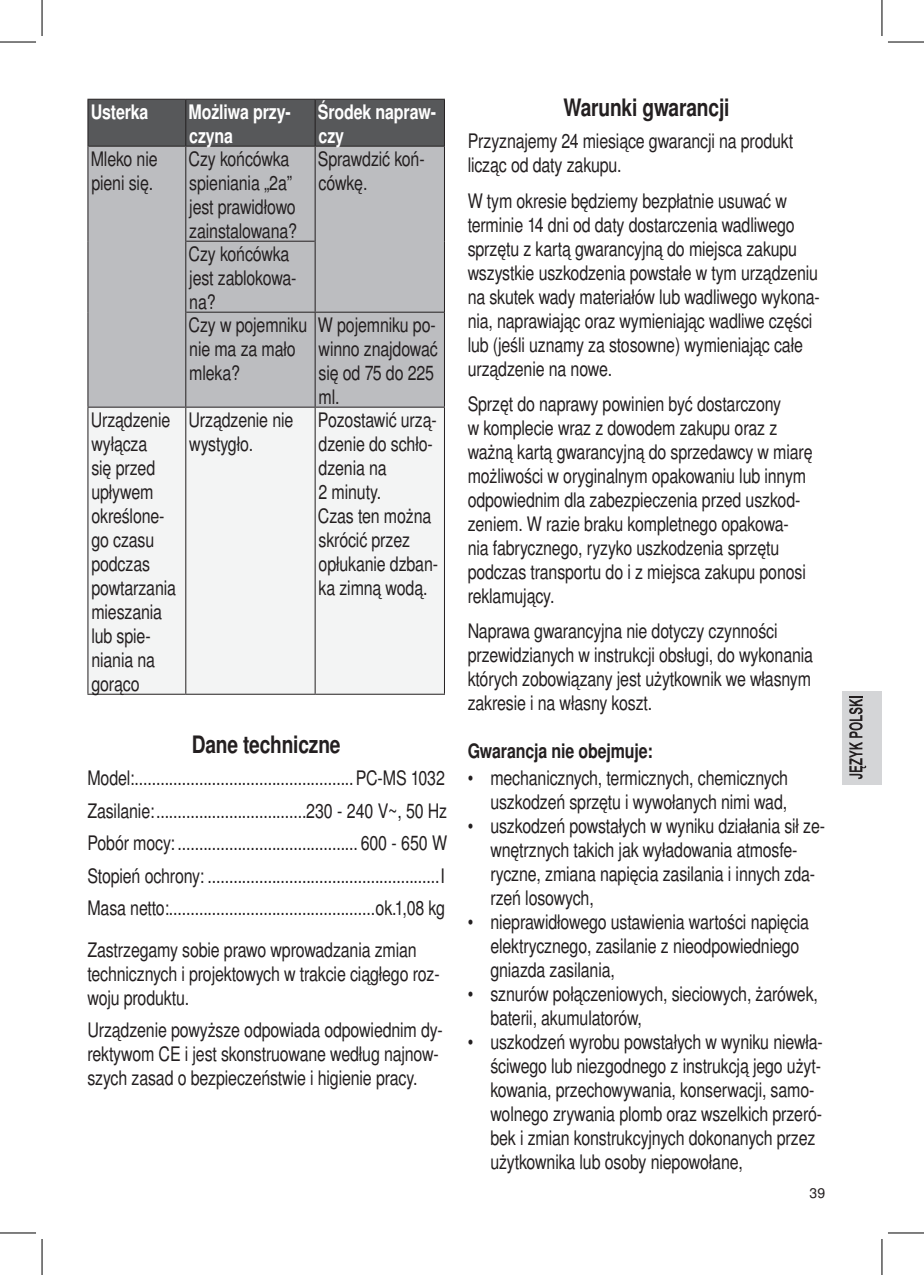
<style>
.page{position:relative;width:924px;height:1275px;background:#fff}
.page>*{position:absolute;margin:0;border:0;box-sizing:border-box;transform-origin:0 0}
.t1{font:700 24px "Nimbus Sans LOT";letter-spacing:-.01em;color:#231f20;scale:.8 1}
.t2{font:20px/24px "Nimbus Sans LOT";letter-spacing:-.01em;color:#231f20;scale:.8 1}
.t3{font:700 20px/24px "Nimbus Sans LOT";letter-spacing:-.01em;color:#fff;scale:.8 1}
.t4{font:700 20px "Nimbus Sans LOT";letter-spacing:-.01em;color:#231f20;scale:.8 1}
.t5{font:14px "Nimbus Sans LOT";color:#231f20}
</style>
<div class="page">
<div style="left:841px;top:691px;width:40px;height:93px;background:#d4d5d7"></div>
<svg style="left:849px;top:696px;width:16px;height:83px"></svg>
<div style="left:88px;top:100px;width:356px;height:46px;background:#57585a"></div>
<div style="left:88px;top:147px;width:356px;height:260px;background:#bcbdc0"></div>
<div style="left:88px;top:408px;width:356px;height:285px;background:#f3f4f4"></div>
<hr style="left:87px;top:100px;width:1px;height:46px;background:#231f20">
<hr style="left:87px;top:99px;width:99px;height:1px;background:#231f20">
<hr style="left:185px;top:100px;width:1px;height:46px;background:#231f20">
<hr style="left:186px;top:99px;width:129px;height:1px;background:#231f20">
<hr style="left:314px;top:100px;width:1px;height:46px;background:#231f20">
<hr style="left:444px;top:100px;width:1px;height:46px;background:#231f20">
<hr style="left:315px;top:99px;width:130px;height:1px;background:#231f20">
<hr style="left:87px;top:146px;width:1px;height:95px;background:#231f20">
<hr style="left:87px;top:241px;width:1px;height:71px;background:#231f20">
<hr style="left:87px;top:312px;width:1px;height:95px;background:#231f20">
<hr style="left:88px;top:146px;width:98px;height:1px;background:#231f20">
<hr style="left:185px;top:147px;width:1px;height:94px;background:#231f20">
<hr style="left:186px;top:146px;width:129px;height:1px;background:#231f20">
<hr style="left:314px;top:147px;width:1px;height:94px;background:#231f20">
<hr style="left:444px;top:146px;width:1px;height:95px;background:#231f20">
<hr style="left:444px;top:241px;width:1px;height:71px;background:#231f20">
<hr style="left:315px;top:146px;width:129px;height:1px;background:#231f20">
<hr style="left:185px;top:241px;width:1px;height:71px;background:#231f20">
<hr style="left:314px;top:241px;width:1px;height:71px;background:#231f20">
<hr style="left:186px;top:241px;width:128px;height:1px;background:#231f20">
<hr style="left:185px;top:312px;width:1px;height:95px;background:#231f20">
<hr style="left:186px;top:312px;width:129px;height:1px;background:#231f20">
<hr style="left:314px;top:313px;width:1px;height:94px;background:#231f20">
<hr style="left:444px;top:312px;width:1px;height:95px;background:#231f20">
<hr style="left:315px;top:312px;width:129px;height:1px;background:#231f20">
<hr style="left:87px;top:408px;width:1px;height:285px;background:#231f20">
<hr style="left:87px;top:407px;width:99px;height:1px;background:#231f20">
<hr style="left:87px;top:693px;width:99px;height:1px;background:#231f20">
<hr style="left:185px;top:408px;width:1px;height:285px;background:#231f20">
<hr style="left:186px;top:407px;width:129px;height:1px;background:#231f20">
<hr style="left:186px;top:693px;width:129px;height:1px;background:#231f20">
<hr style="left:314px;top:408px;width:1px;height:285px;background:#231f20">
<hr style="left:444px;top:408px;width:1px;height:285px;background:#231f20">
<hr style="left:315px;top:407px;width:130px;height:1px;background:#231f20">
<hr style="left:315px;top:693px;width:130px;height:1px;background:#231f20">
<hr style="left:0;top:42px;width:36px;height:1px;background:#000">
<hr style="left:887px;top:42px;width:36px;height:1px;background:#000">
<hr style="left:0;top:1232px;width:36px;height:1px;background:#000">
<hr style="left:887px;top:1232px;width:36px;height:1px;background:#000">
<hr style="left:42px;top:0;width:1px;height:36px;background:#000">
<hr style="left:42px;top:1239px;width:1px;height:36px;background:#000">
<hr style="left:881px;top:0;width:1px;height:36px;background:#000">
<hr style="left:881px;top:1239px;width:1px;height:36px;background:#000">
<p class="t3" style="left:91px;top:101px;width:73px">Usterka</p>
<p class="t3" style="left:188px;top:101px;width:129px">Możliwa przy&shy;czyna</p>
<p class="t3" style="left:318px;top:101px;width:149px">Środek napraw&shy;czy</p>
<p class="t2" style="left:91px;top:148px;width:85px">Mleko nie pieni się.</p>
<p class="t2" style="left:188px;top:148px;width:137px">Czy końcówka spieniania „2a” jest prawidłowo zainstalowana?</p>
<p class="t2" style="left:318px;top:148px;width:135px">Sprawdzić koń&shy;cówkę.</p>
<p class="t2" style="left:188px;top:243px;width:150px">Czy końcówka jest zablokowa&shy;na?<br>Czy w pojemniku nie ma za mało mleka?</p>
<p class="t2" style="left:318px;top:314px;width:151px">W pojemniku po&shy;winno znajdować się od 75 do 225 ml.</p>
<p class="t2" style="left:91px;top:409px;width:108px">Urządzenie wyłącza<br>się przed upływem określone&shy;go czasu podczas powtarzania mieszania lub spie&shy;niania na gorąco</p>
<p class="t2" style="left:188px;top:409px;width:132px">Urządzenie nie wystygło.</p>
<p class="t2" style="left:318px;top:409px;width:152px">Pozostawić urzą&shy;dzenie do schło&shy;dzenia na<br>2 minuty.<br>Czas ten można skrócić przez opłukanie dzban&shy;ka zimną wodą.</p>
<p class="t1" style="left:192px;top:730px;width:187px">Dane techniczne</p>
<p class="t2" style="left:87px;top:762px;width:451px;line-height:32.4px;text-align:justify">Model:...................................................PC-MS 1032<br>Zasilanie:...................................230 - 240 V~, 50 Hz Pobór mocy: .......................................... 600 - 650 W Stopień ochrony: ......................................................Ι Masa netto:................................................ok.1,08 kg</p>
<p class="t2" style="left:87px;top:938px;width:441px">Zastrzegamy sobie prawo wprowadzania zmian technicznych i projektowych w trakcie ciągłego roz&shy;woju produktu.</p>
<p class="t2" style="left:87px;top:1018px;width:445px">Urządzenie powyższe odpowiada odpowiednim dy&shy;rektywom CE i jest skonstruowane według najnow&shy;szych zasad o bezpieczeństwie i higienie pracy.</p>
<p class="t1" style="left:563px;top:93px;width:209px">Warunki gwarancji</p>
<p class="t2" style="left:467px;top:130px;width:408px">Przyznajemy 24 miesiące gwarancji na produkt licząc od daty zakupu.</p>
<p class="t2" style="left:467px;top:189px;width:441px">W tym okresie będziemy bezpłatnie usuwać w terminie 14 dni od daty dostarczenia wadliwego sprzętu z kartą gwarancyjną do miejsca zakupu wszystkie uszkodzenia powstałe w tym urządzeniu na skutek wady materiałów lub wadliwego wykona&shy;nia, naprawiając oraz wymieniając wadliwe części lub (jeśli uznamy za stosowne) wymieniając całe urządzenie na nowe.</p>
<p class="t2" style="left:467px;top:392px;width:432px">Sprzęt do naprawy powinien być dostarczony<br>w komplecie wraz z dowodem zakupu oraz z ważną kartą gwarancyjną do sprzedawcy w miarę możliwości w oryginalnym opakowaniu lub innym odpowiednim dla zabezpieczenia przed uszkod&shy;zeniem. W razie braku kompletnego opakowa&shy;nia fabrycznego, ryzyko uszkodzenia sprzętu podczas transportu do i z miejsca zakupu ponosi reklamujący.</p>
<p class="t2" style="left:467px;top:620px;width:433px">Naprawa gwarancyjna nie dotyczy czynności przewidzianych w instrukcji obsługi, do wykonania których zobowiązany jest użytkownik we własnym zakresie i na własny koszt.</p>
<p class="t4" style="left:467px;top:739px;width:233px">Gwarancja nie obejmuje:</p>
<p class="t2" style="left:467px;top:767px;width:402px;text-align:right">• mechanicznych, termicznych, chemicznych uszkodzeń sprzętu i wywołanych nimi wad,</p>
<p class="t2" style="left:490px;top:815px;width:420px;text-indent:-23px">• uszkodzeń powstałych w wyniku działania sił ze&shy;wnętrznych takich jak wyładowania atmosfe&shy;ryczne, zmiana napięcia zasilania i innych zda&shy;rzeń losowych,</p>
<p class="t2" style="left:490px;top:911px;width:400px;text-indent:-23px">• nieprawidłowego ustawienia wartości napięcia elektrycznego, zasilanie z nieodpowiedniego gniazda zasilania,</p>
<p class="t2" style="left:490px;top:983px;width:411px;text-indent:-23px">• sznurów połączeniowych, sieciowych, żarówek, baterii, akumulatorów,</p>
<p class="t2" style="left:490px;top:1031px;width:417px;text-indent:-23px">• uszkodzeń wyrobu powstałych w wyniku niewła&shy;ściwego lub niezgodnego z instrukcją jego użyt&shy;kowania, przechowywania, konserwacji, samo&shy;wolnego zrywania plomb oraz wszelkich przeró&shy;bek i zmian konstrukcyjnych dokonanych przez użytkownika lub osoby niepowołane,</p>
<p class="t5" style="left:809px;top:1184px;width:17px">39</p>
</div>
